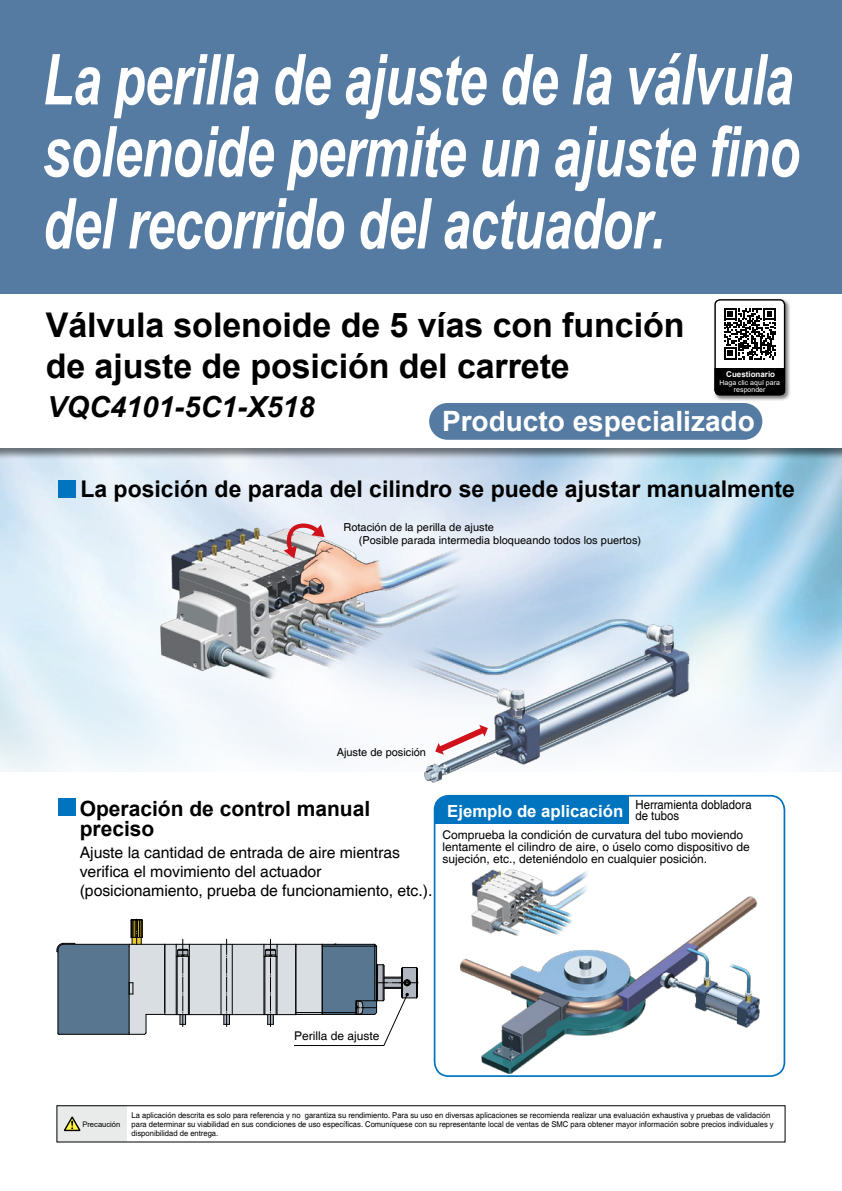
<style>
.page{position:relative;width:842px;height:1191px;background:#fff}
.page>*{position:absolute;margin:0;border:0;box-sizing:border-box;transform-origin:0 0}
.t1{font:italic 700 70.3px/72px "Arial";letter-spacing:-.01em;color:#fff;text-align:justify;scale:.72 1}
.t2{font:700 34px/40.8px "Arial";letter-spacing:-.005em;color:#000}
.t3{font:italic 700 29px "Arial";color:#000}
.t4{font:700 28px "Arial";color:#fff}
.t5{font:700 23px "Arial";color:#000}
.t6{font:700 21px "Arial";color:#000}
.t7{font:700 16.8px "Arial";color:#fff}
.t8{font:15.8px/19px "Helvetica";letter-spacing:-.005em;color:#000}
.t9{font:12.6px "Helvetica";color:#000;scale:.9 1}
.t10{font:12px/12px "Helvetica";color:#000}
.t11{font:11px/13.2px "Helvetica";color:#000}
.t12{font:8px/9.1px "Helvetica";color:#000;scale:.95 1}
.t13{font:700 8px "Arial";color:#fff}
.t14{font:7.6px "Arial";color:#000}
.t15{font:7px/6.4px "Arial";color:#fff;text-align:center}
</style>
<div class="page">
<img style="left:0;top:460px;width:842px;height:311px">
<div style="left:0;top:0;width:842px;height:298px;background:#557ba2"></div>
<svg style="left:0;top:294px;width:842px;height:166px;background:#9eadb8"></svg>
<div style="left:0;top:295px;width:842px;height:153px;background:#fff"></div>
<div style="left:435px;top:795px;width:194px;height:28px;background:#0074be"></div>
<div style="left:434px;top:795px;width:351px;height:282px;border:2px solid #0074be;border-radius:14px"></div>
<div style="left:58px;top:797px;width:18px;height:18px;background:#0074be"></div>
<div style="left:58px;top:479px;width:18px;height:18px;background:#0074be"></div>
<img style="left:130px;top:502px;width:617px;height:303px">
<img style="left:460px;top:869px;width:300px;height:204px">
<svg style="left:282px;top:524px;width:43px;height:34px"></svg>
<svg style="left:435px;top:725px;width:53px;height:29px"></svg>
<svg style="left:57px;top:918px;width:361px;height:128px"></svg>
<svg style="left:714px;top:299px;width:76px;height:102px"></svg>
<div style="left:715px;top:300px;width:69px;height:95px;background:#fff;border-radius:5px"></div>
<div style="left:714px;top:368px;width:71px;height:26px;background:#000"></div>
<div style="left:714px;top:299px;width:71px;height:96px;border:1px solid #000;border-radius:5px"></div>
<svg style="left:724px;top:308px;width:52px;height:52px"></svg>
<div style="left:57px;top:1105px;width:69px;height:37px;background:#e9eaea"></div>
<svg style="left:64px;top:1116px;width:16px;height:15px"></svg>
<div style="left:429px;top:403px;width:333px;height:37px;background:#557ba2;border-radius:18px"></div>
<h1 class="t1" style="left:43px;top:46px;width:1053px">La perilla de ajuste de la válvula solenoide permite un ajuste fino del recorrido del actuador.</h1>
<h2 class="t2" style="left:46px;top:305px;width:640px">Válvula solenoide de 5 vías con función de ajuste de posición del carrete</h2>
<h3 class="t3" style="left:47px;top:387px;width:269px">VQC4101-5C1-X518</h3>
<p class="t13" style="left:726px;top:368px;width:50px">Cuestionario</p>
<p class="t15" style="left:720px;top:380px;width:62px">Haga clic aquí para responder</p>
<h3 class="t4" style="left:442px;top:402px;width:314px">Producto especializado</h3>
<h3 class="t5" style="left:80px;top:473px;width:716px">La posición de parada del cilindro se puede ajustar manualmente</h3>
<h3 class="t11" style="left:359px;top:520px;width:284px;text-indent:-15px">Rotación de la perilla de ajuste<br>(Posible parada intermedia bloqueando todos los puertos)</h3>
<h3 class="t11" style="left:337px;top:746px;width:91px">Ajuste de posición</h3>
<h3 class="t6" style="left:80px;top:793px;width:292px">Operación de control manual</h3>
<h3 class="t9" style="left:635px;top:808px;width:50px">de tubos</h3>
<h3 class="t6" style="left:80px;top:813px;width:76px">preciso</h3>
<h3 class="t8" style="left:80px;top:844px;width:354px">Ajuste la cantidad de entrada de aire mientras verifica el movimiento del actuador (posicionamiento, prueba de funcionamiento, etc.).</h3>
<h3 class="t9" style="left:635px;top:797px;width:131px">Herramienta dobladora</h3>
<h3 class="t7" style="left:447px;top:798px;width:178px">Ejemplo de aplicación</h3>
<h3 class="t10" style="left:442px;top:829px;width:309px">Comprueba la condición de curvatura del tubo moviendo lentamente el cilindro de aire, o úselo como dispositivo de sujeción, etc., deteniéndolo en cualquier posición.</h3>
<h3 class="t10" style="left:294px;top:1030px;width:87px">Perilla de ajuste</h3>
<p class="t14" style="left:82px;top:1119px;width:40px">Precaución</p>
<p class="t12" style="left:132px;top:1110px;width:677px">La aplicación descrita es solo para referencia y no garantiza su rendimiento. Para su uso en diversas aplicaciones se recomienda realizar una evaluación exhaustiva y pruebas de validación para determinar su viabilidad en sus condiciones de uso específicas. Comuníquese con su representante local de ventas de SMC para obtener mayor información sobre precios individuales y disponibilidad de entrega.</p>
</div>
